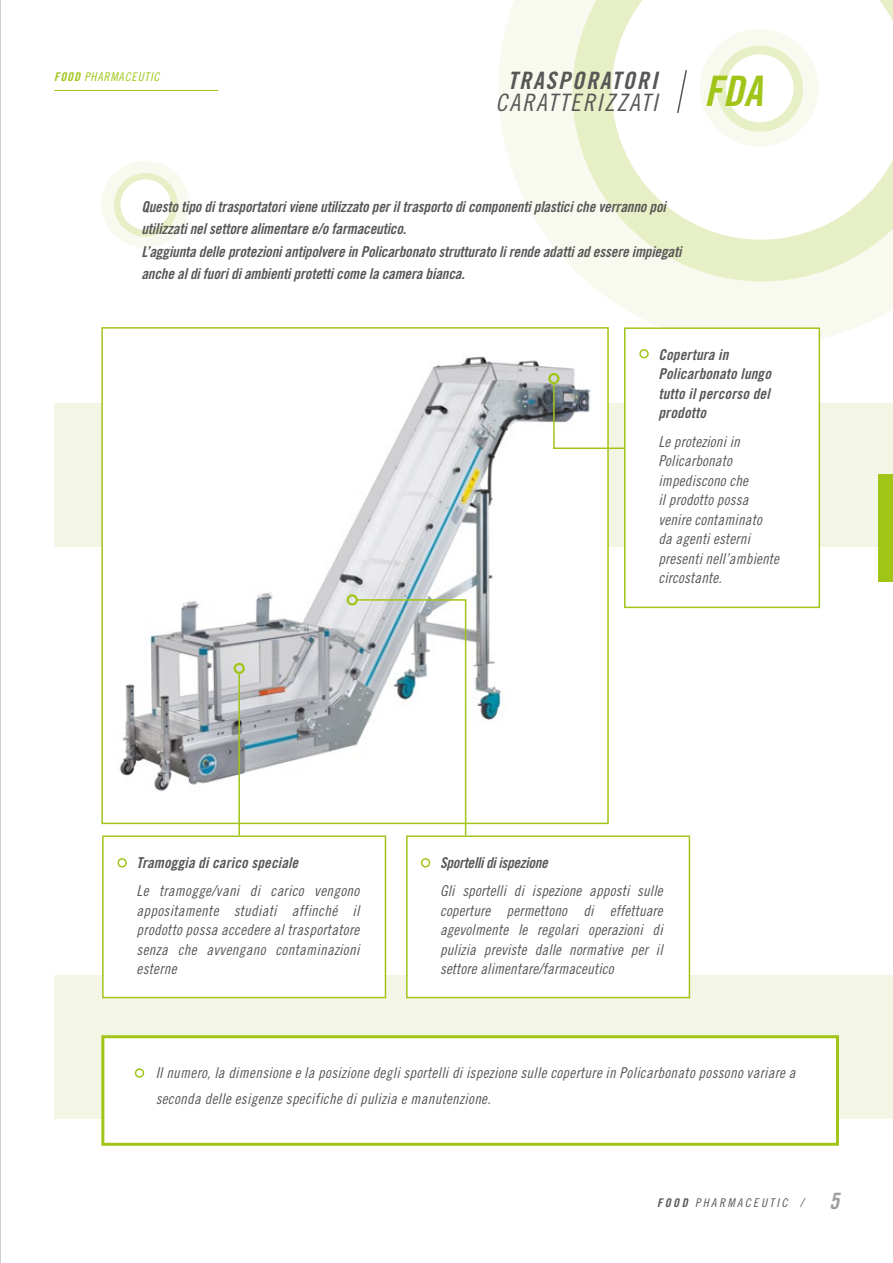
<style>
.page{position:relative;width:893px;height:1263px;background:#fff}
.page>*{position:absolute;margin:0;border:0;box-sizing:border-box;transform-origin:0 0}
.t1{font:42px "Trade Gothic LT Std Bd Cn 20 Obl";color:#a0c518}
.t2{font:24px "Trade Gothic LT Std Cn 18 Obl";letter-spacing:.08em;color:#575756}
.t3{font:24px "Trade Gothic LT Std Bd Cn 20 Obl";letter-spacing:.08em;color:#575756}
.t4{font:22.5px "Trade Gothic LT Std Bd Cn 20 Obl";color:#9d9d9c}
.t5{font:15px/19.5px "Trade Gothic LT Std Cn 18 Obl";letter-spacing:.02em;color:#575756}
.t6{font:15px/22.5px "Trade Gothic LT Std Bd Cn 20 Obl";letter-spacing:-.01em;color:#575756}
.t7{font:15px/19.5px "Trade Gothic LT Std Bd Cn 20 Obl";letter-spacing:.01em;color:#575756}
.t8{font:12px "Trade Gothic LT Std Cn 18 Obl";letter-spacing:.2em;color:#575756}
.t9{font:12px "Trade Gothic LT Std Cn 18 Obl";letter-spacing:.07em;color:#a0c518}
.s1{font-family:"Trade Gothic LT Std Bd Cn 20 Obl"}
</style>
<div class="page">
<hr style="left:0;top:0;width:1px;height:1263px;background:#9d9d9c">
<div style="left:54px;top:404px;width:839px;height:143px;background:#f3f6e4"></div>
<div style="left:102px;top:328px;width:506px;height:495px;background:#fff"></div>
<img style="left:119px;top:356px;width:456px;height:436px">
<div style="left:101px;top:327px;width:508px;height:497px;border:2px solid #a0c518"></div>
<div style="left:54px;top:975px;width:839px;height:144px;background:#f3f6e4"></div>
<svg style="left:499px;top:0;width:394px;height:346px;fill:#f8faf0"></svg>
<svg style="left:572px;top:0;width:321px;height:281px;fill:#e6efc5"></svg>
<svg style="left:612px;top:0;width:281px;height:240px"></svg>
<div style="left:700px;top:29px;width:119px;height:118px;background:#f8faf0;border-radius:50%"></div>
<div style="left:717px;top:46px;width:86px;height:86px;background:#e6efc5;border-radius:50%"></div>
<div style="left:726px;top:54px;width:68px;height:68px;background:#fff;border-radius:50%"></div>
<div style="left:878px;top:474px;width:15px;height:107px;background:#a0c518"></div>
<hr style="left:238px;top:673px;width:2px;height:162px;background:#a0c518">
<div style="left:234px;top:663px;width:11px;height:11px;border:2px solid #a0c518;border-radius:50%"></div>
<svg style="left:355px;top:598px;width:112px;height:239px"></svg>
<div style="left:347px;top:594px;width:11px;height:11px;border:2px solid #a0c518;border-radius:50%"></div>
<svg style="left:552px;top:381px;width:72px;height:69px"></svg>
<div style="left:548px;top:373px;width:11px;height:11px;border:2px solid #a0c518;border-radius:50%"></div>
<div style="left:101px;top:161px;width:88px;height:87px;background:#f8faf0;border-radius:50%"></div>
<div style="left:114px;top:173px;width:64px;height:64px;background:#e6efc5;border-radius:50%"></div>
<div style="left:120px;top:179px;width:51px;height:51px;background:#fff;border-radius:50%"></div>
<hr style="left:54px;top:90px;width:164px;height:1px;background:#a0c518">
<div style="left:101px;top:1035px;width:738px;height:111px;background:#fff;border:3px solid #a0c518"></div>
<div style="left:102px;top:835px;width:284px;height:163px;background:#fff;border:2px solid #a0c518"></div>
<div style="left:406px;top:835px;width:284px;height:163px;background:#fff;border:2px solid #a0c518"></div>
<svg style="left:676px;top:68px;width:12px;height:47px"></svg>
<div style="left:624px;top:327px;width:196px;height:281px;background:#fff;border:2px solid #a0c518"></div>
<div style="left:135px;top:1068px;width:9px;height:10px;border:2px solid #a0c518;border-radius:50%"></div>
<div style="left:117px;top:858px;width:10px;height:9px;border:2px solid #a0c518;border-radius:50%"></div>
<div style="left:421px;top:858px;width:9px;height:9px;border:2px solid #a0c518;border-radius:50%"></div>
<div style="left:639px;top:349px;width:10px;height:9px;border:2px solid #a0c518;border-radius:50%"></div>
<p class="t9" style="left:54px;top:70px;width:107px"><span class="s1">FOOD</span> PHARMACEUTIC</p>
<h2 class="t3" style="left:508px;top:65px;width:151px">TRASPORATORI</h2>
<h2 class="t2" style="left:496px;top:88px;width:163px">CARATTERIZZATI</h2>
<h1 class="t1" style="left:704px;top:65px;width:60px">FDA</h1>
<p class="t6" style="left:141px;top:195px;width:541px">Questo tipo di trasportatori viene utilizzato per il trasporto di componenti plastici che verranno poi utilizzati nel settore alimentare e/o farmaceutico.<br>L’aggiunta delle protezioni antipolvere in Policarbonato strutturato li rende adatti ad essere impiegati anche al di fuori di ambienti protetti come la camera bianca.</p>
<p class="t7" style="left:658px;top:345px;width:114px">Copertura in<br>Policarbonato lungo tutto il percorso del prodotto</p>
<p class="t5" style="left:658px;top:432px;width:122px">Le protezioni in<br>Policarbonato impediscono che<br>il prodotto possa venire contaminato<br>da agenti esterni presenti nell’ambiente circostante.</p>
<p class="t7" style="left:137px;top:853px;width:163px">Tramoggia di carico speciale</p>
<p class="t5" style="left:137px;top:881px;width:224px;text-align:justify">Le tramogge/vani di carico vengono appositamente studiati affinché il prodotto possa accedere al trasportatore senza che avvengano contaminazioni esterne</p>
<p class="t6" style="left:440px;top:851px;width:109px">Sportelli di ispezione</p>
<p class="t5" style="left:440px;top:881px;width:224px;text-align:justify">Gli sportelli di ispezione apposti sulle coperture permettono di effettuare agevolmente le regolari operazioni di pulizia previste dalle normative per il settore alimentare/farmaceutico</p>
<p class="t5" style="left:156px;top:1060px;width:641px;line-height:25.5px">Il numero, la dimensione e la posizione degli sportelli di ispezione sulle coperture in Policarbonato possono variare a seconda delle esigenze specifiche di pulizia e manutenzione.</p>
<p class="t8" style="left:657px;top:1195px;width:148px"><span class="s1">FOOD</span> PHARMACEUTIC /</p>
<h3 class="t4" style="left:829px;top:1187px;width:11px">5</h3>
</div>
